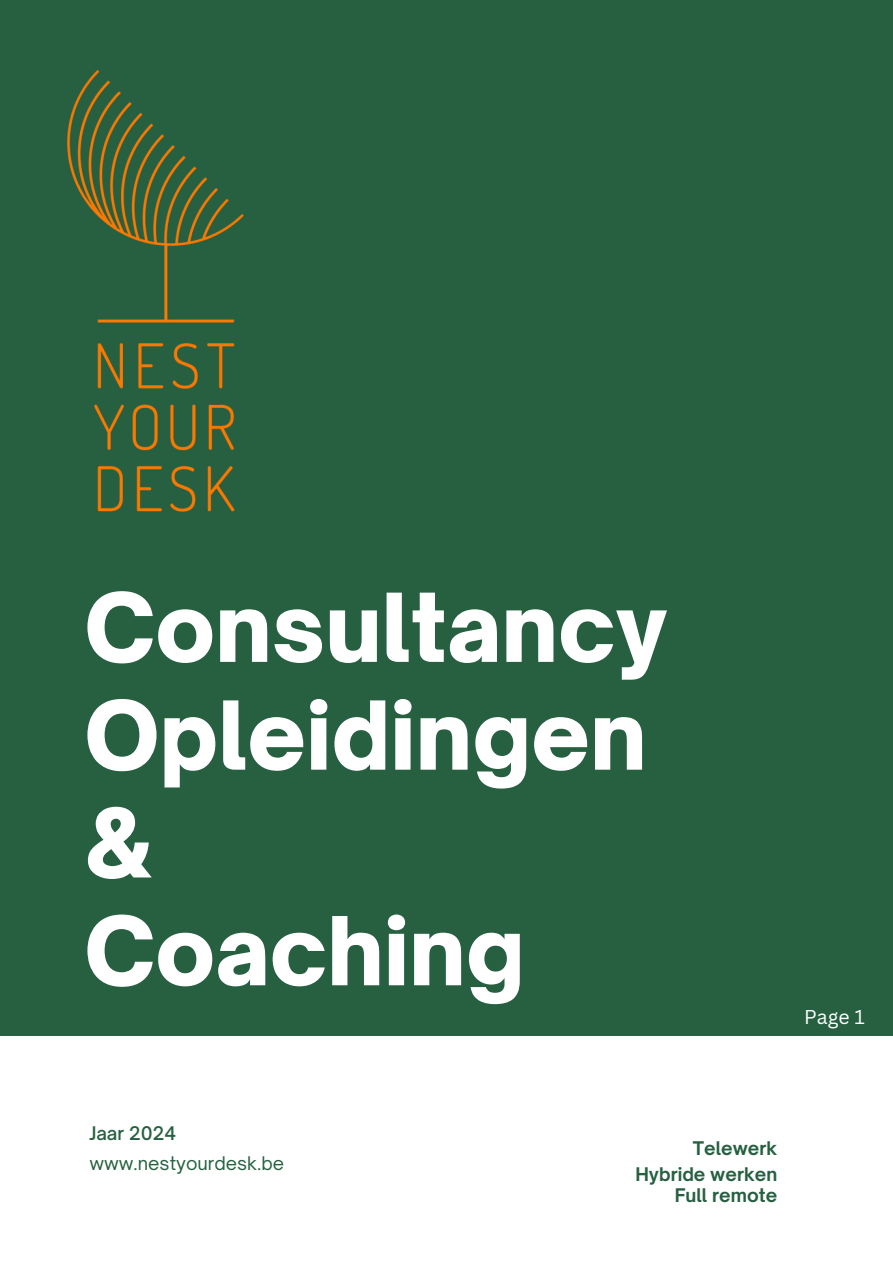
<style>
.page{position:relative;width:893px;height:1264px;background:#fff}
.page>*{position:absolute;margin:0;border:0;box-sizing:border-box;transform-origin:0 0}
.t1{font:900 90.75px/107.7px "Open Sauce One";color:#fff}
.t2{font:19.5px "Canva Sans";color:#fff}
.t3{font:700 18px "Open Sauce One";color:#266041}
.t4{font:18px "Open Sauce One";color:#266041}
.t5{font:500 18px "Open Sauce One";color:#266041}
</style>
<div class="page">
<div style="left:0;top:0;width:892px;height:1035px;background:#266041"></div>
<img style="left:67px;top:70px;width:177px;height:442px">
<h2 class="t1" style="left:84px;top:573px;width:584px">Consultancy<br>Opleidingen &amp;<br>Coaching</h2>
<h2 class="t2" style="left:804px;top:1003px;width:62px">Page 1</h2>
<h1 class="t5" style="left:89px;top:1122px;width:88px">Jaar 2024</h1>
<p class="t4" style="left:89px;top:1151px;width:196px">www.nestyourdesk.be</p>
<p class="t3" style="left:692px;top:1137px;width:86px">Telewerk</p>
<p class="t3" style="left:635px;top:1162px;width:143px">Hybride werken</p>
<h2 class="t3" style="left:674px;top:1183px;width:104px">Full remote</h2>
</div>
